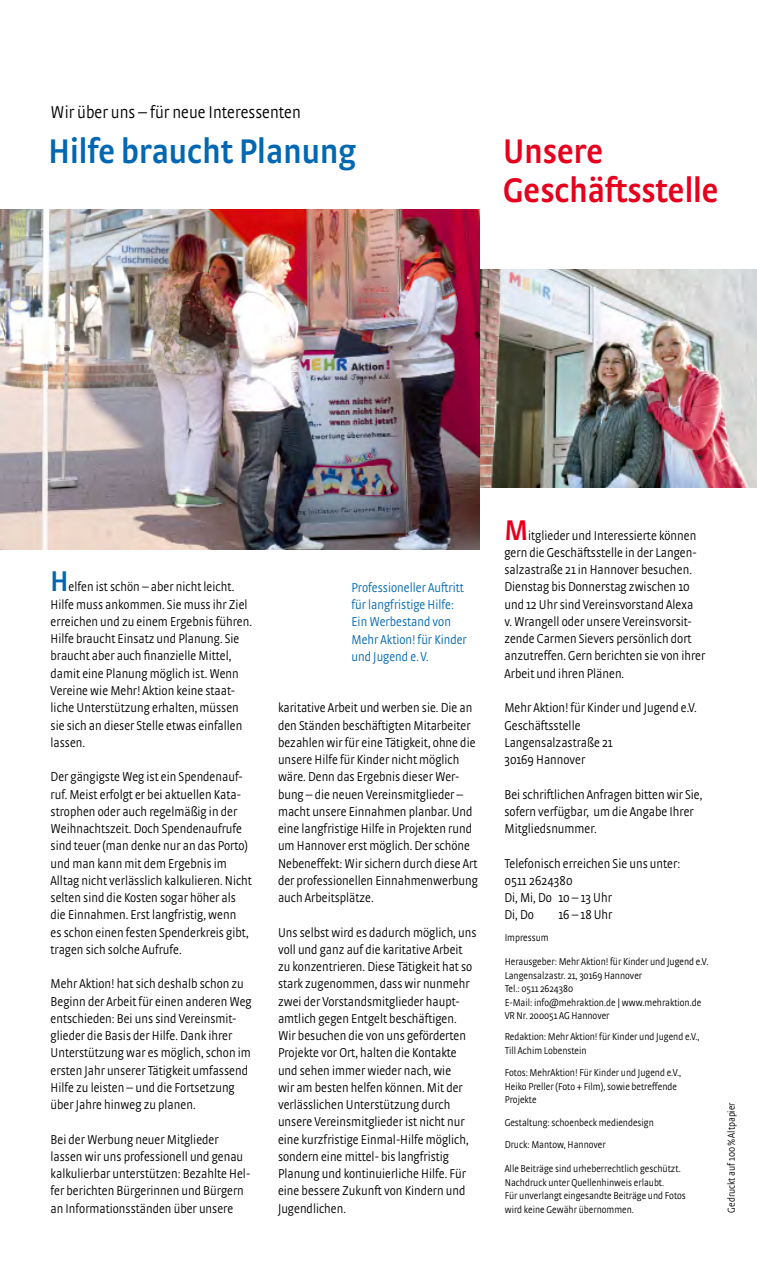
<style>
.page{position:relative;width:757px;height:1263px;background:#fff}
.page>*{position:absolute;margin:0;border:0;box-sizing:border-box;transform-origin:0 0}
.t1{font:600 36px/39px "Strada Cond";letter-spacing:-.005em;color:#e7001d}
.t2{font:600 36px "Strada Cond";color:#0068b3}
.t3{font:600 30px "Strada Cond";color:#e7001d}
.t4{font:600 30px "Strada Cond";color:#0068b3}
.t5{font:300 18px "Strada Cond";color:#000}
.t6{font:300 13.5px/17.2px "Strada Cond";color:#000}
.t7{font:300 13.5px/17.2px "Strada Cond";color:#0068b3}
.t8{font:300 10.5px/13.5px "Strada Cond";color:#000}
</style>
<div class="page">
<img style="left:479px;top:269px;width:278px;height:218px">
<img style="left:0;top:209px;width:479px;height:340px">
<h3 class="t5" style="left:51px;top:103px;width:252px">Wir über uns – für neue Interessenten</h3>
<h1 class="t2" style="left:48px;top:131px;width:309px">Hilfe braucht Planung</h1>
<h1 class="t1" style="left:503px;top:131px;width:217px">Unsere<br>Geschäftsstelle</h1>
<h2 class="t4" style="left:51px;top:564px;width:19px">H</h2>
<p class="t6" style="left:51px;top:578px;width:203px;text-indent:18px">elfen ist schön – aber nicht leicht.<br>Hilfe muss ankommen. Sie muss ihr Ziel erreichen und zu einem Ergebnis führen.<br>Hilfe braucht Einsatz und Planung. Sie braucht aber auch finanzielle Mittel, damit eine Planung möglich ist. Wenn Vereine wie Mehr! Aktion keine staat&shy;liche Unterstützung erhalten, müssen sie sich an dieser Stelle etwas einfallen lassen.</p>
<p class="t6" style="left:51px;top:768px;width:203px">Der gängigste Weg ist ein Spendenauf&shy;ruf. Meist erfolgt er bei aktuellen Kata&shy;strophen oder auch regelmäßig in der Weihnachtszeit. Doch Spendenaufrufe sind teuer (man denke nur an das Porto) und man kann mit dem Ergebnis im Alltag nicht verlässlich kalkulieren. Nicht selten sind die Kosten sogar höher als die Einnahmen. Erst langfristig, wenn<br>es schon einen festen Spenderkreis gibt, tragen sich solche Aufrufe.</p>
<p class="t6" style="left:51px;top:975px;width:203px">Mehr Aktion! hat sich deshalb schon zu Beginn der Arbeit für einen anderen Weg entschieden: Bei uns sind Vereinsmit&shy;glieder die Basis der Hilfe. Dank ihrer Unterstützung war es möglich, schon im ersten Jahr unserer Tätigkeit umfassend Hilfe zu leisten – und die Fortsetzung über Jahre hinweg zu planen.</p>
<p class="t6" style="left:51px;top:1130px;width:201px">Bei der Werbung neuer Mitglieder lassen wir uns professionell und genau kalkulierbar unterstützen: Bezahlte Hel&shy;fer berichten Bürgerinnen und Bürgern an Informationsständen über unsere</p>
<p class="t7" style="left:351px;top:579px;width:117px">Professioneller Auftritt für langfristige Hilfe:<br>Ein Werbestand von<br>Mehr Aktion! für Kinder und Jugend e. V.</p>
<p class="t6" style="left:278px;top:699px;width:201px">karitative Arbeit und werben sie. Die an den Ständen beschäftigten Mitarbeiter bezahlen wir für eine Tätigkeit, ohne die unsere Hilfe für Kinder nicht möglich wäre. Denn das Ergebnis dieser Wer&shy;bung – die neuen Vereinsmitglieder – macht unsere Einnahmen planbar. Und eine langfristige Hilfe in Projekten rund um Hannover erst möglich. Der schöne Nebeneffekt: Wir sichern durch diese Art der professionellen Einnahmenwerbung auch Arbeitsplätze.</p>
<p class="t6" style="left:278px;top:923px;width:200px">Uns selbst wird es dadurch möglich, uns voll und ganz auf die karitative Arbeit zu konzentrieren. Diese Tätigkeit hat so stark zugenommen, dass wir nunmehr zwei der Vorstandsmitglieder haupt&shy;amtlich gegen Entgelt beschäftigen.<br>Wir besuchen die von uns geförderten Projekte vor Ort, halten die Kontakte und sehen immer wieder nach, wie<br>wir am besten helfen können. Mit der verlässlichen Unterstützung durch unsere Vereinsmitglieder ist nicht nur eine kurzfristige Einmal-Hilfe möglich, sondern eine mittel- bis langfristig Planung und kontinuierliche Hilfe. Für eine bessere Zukunft von Kindern und Jugendlichen.</p>
<h2 class="t3" style="left:504px;top:512px;width:25px">M</h2>
<p class="t6" style="left:504px;top:526px;width:202px;text-indent:24px">itglieder und Interessierte können gern die Geschäftsstelle in der Langen&shy;salzastraße 21 in Hannover besuchen.<br>Dienstag bis Donnerstag zwischen 10 und 12 Uhr sind Vereinsvorstand Alexa<br>v. Wrangell oder unsere Vereinsvorsit&shy;zende Carmen Sievers persönlich dort anzutreffen. Gern berichten sie von ihrer Arbeit und ihren Plänen.</p>
<p class="t6" style="left:504px;top:699px;width:194px">Mehr Aktion! für Kinder und Jugend e.V.<br>Geschäftsstelle<br>Langensalzastraße 21<br>30169 Hannover</p>
<p class="t6" style="left:504px;top:785px;width:199px">Bei schriftlichen Anfragen bitten wir Sie, sofern verfügbar, um die Angabe Ihrer<br>Mitgliedsnummer.</p>
<p class="t6" style="left:504px;top:854px;width:177px">Telefonisch erreichen Sie uns unter:<br>0511 2624380<br>Di, Mi, Do 10 – 13 Uhr<br>Di, Do</p>
<p class="t6" style="left:558px;top:906px;width:55px">16 – 18 Uhr</p>
<p class="t8" style="left:505px;top:931px;width:46px">Impressum</p>
<p class="t8" style="left:505px;top:955px;width:205px">Herausgeber: Mehr Aktion! für Kinder und Jugend e.V.<br>Langensalzastr. 21, 30169 Hannover<br>Tel.: 0511 2624380<br>E-Mail: info@mehraktion.de | www.mehraktion.de VR Nr. 200051 AG Hannover</p>
<p class="t8" style="left:505px;top:1030px;width:196px">Redaktion: Mehr Aktion! für Kinder und Jugend e.V.,<br>Till Achim Lobenstein</p>
<p class="t8" style="left:505px;top:1066px;width:178px">Fotos: MehrAktion! Für Kinder und Jugend e.V.,<br>Heiko Preller (Foto + Film), sowie betreffende<br>Projekte</p>
<p class="t8" style="left:505px;top:1111px;width:151px;line-height:22.5px">Gestaltung: schoenbeck mediendesign<br>Druck: Mantow, Hannover</p>
<p class="t8" style="left:505px;top:1162px;width:183px">Alle Beiträge sind urheberrechtlich geschützt.<br>Nachdruck unter Quellenhinweis erlaubt.<br>Für unverlangt eingesandte Beiträge und Fotos wird keine Gewähr übernommen.</p>
<p class="t8" style="left:724px;top:1212px;width:112px;rotate:-90deg">Gedruckt auf 100% Altpapier</p>
</div>
